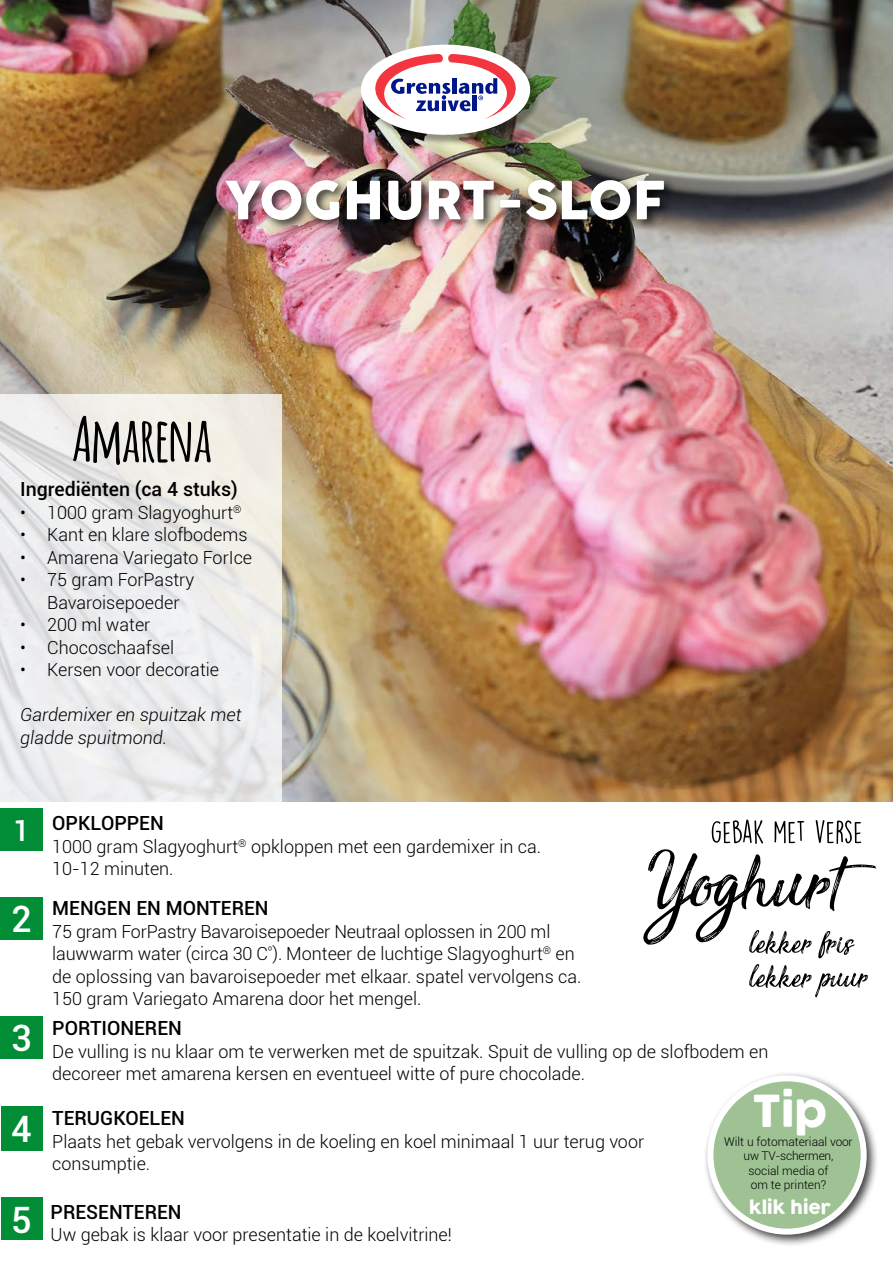
<style>
.page{position:relative;width:893px;height:1263px;background:#fff}
.page>*{position:absolute;margin:0;border:0;box-sizing:border-box;transform-origin:0 0}
.t1{font:700 60.9px "Amatic";color:#000}
.t2{font:52.05px "Cocogoose";color:#fff}
.t3{font:43.05px "Cocogoose";color:#fff}
.t4{font:500 36.45px "Roboto";color:#fff}
.t5{font:500 28.8px "Roboto";color:#fff}
.t6{font:500 19.5px "Roboto";color:#000}
.t7{font:300 18px/22.5px "Roboto";color:#000}
.t8{font:italic 300 18px/22.5px "Roboto";color:#000}
.t9{font:17.55px "Cocogoose";color:#fff}
.t10{font:300 12px/14.4px "Roboto";color:#000;text-align:center}
</style>
<div class="page">
<img style="left:0;top:0;width:893px;height:801px">
<svg style="left:0;top:394px;width:282px;height:407px;fill:#eeedeb"></svg>
<div style="left:222px;top:176px;width:455px;height:57px;background:#000;opacity:.75"></div>
<div style="left:362px;top:46px;width:180px;height:100px;background:#000;opacity:.35"></div>
<div style="left:361px;top:45px;width:169px;height:90px;background:#fff;border-radius:50%"></div>
<svg style="left:374px;top:54px;width:143px;height:65px"></svg>
<hr style="left:473px;top:96px;width:4px;height:15px;background:#001789">
<svg style="left:749px;top:964px;width:119px;height:33px"></svg>
<svg style="left:643px;top:819px;width:233px;height:139px"></svg>
<div style="left:0;top:808px;width:43px;height:42px;background:#008d36"></div>
<div style="left:0;top:1016px;width:43px;height:43px;background:#008d36"></div>
<div style="left:1px;top:1106px;width:41px;height:44px;background:#008d36"></div>
<div style="left:1px;top:1197px;width:41px;height:42px;background:#008d36"></div>
<div style="left:0;top:897px;width:43px;height:43px;background:#008d36"></div>
<div style="left:703px;top:1071px;width:176px;height:176px;background:#000;opacity:.75"></div>
<div style="left:710px;top:1078px;width:154px;height:153px;background:#9ec293;border-radius:50%"></div>
<div style="left:707px;top:1075px;width:160px;height:159px;border:6px solid #fff;border-radius:50%"></div>
<h2 class="t2" style="left:225px;top:164px;width:443px">YOGHURT-SLOF</h2>
<h1 class="t1" style="left:72px;top:396px;width:141px">Amarena</h1>
<p class="t6" style="left:20px;top:475px;width:219px">Ingrediënten (ca 4 stuks)</p>
<p class="t7" style="left:20px;top:500px;width:223px">• 1000 gram Slagyoghurt<sup>®</sup></p>
<p class="t7" style="left:20px;top:523px;width:229px">• Kant en klare slofbodems</p>
<p class="t7" style="left:20px;top:545px;width:233px">• Amarena Variegato ForIce</p>
<p class="t7" style="left:47px;top:568px;width:149px;text-indent:-27px">• 75 gram ForPastry<br>Bavaroisepoeder</p>
<p class="t7" style="left:20px;top:613px;width:132px">• 200 ml water</p>
<p class="t7" style="left:20px;top:635px;width:156px">• Chocoschaafsel</p>
<p class="t7" style="left:20px;top:658px;width:200px">• Kersen voor decoratie</p>
<p class="t8" style="left:20px;top:703px;width:223px">Gardemixer en spuitzak met gladde spuitmond.</p>
<h3 class="t5" style="left:13px;top:811px;width:18px">1</h3>
<h3 class="t4" style="left:11px;top:893px;width:22px">2</h3>
<h3 class="t4" style="left:11px;top:1013px;width:22px">3</h3>
<h3 class="t4" style="left:11px;top:1103px;width:22px">4</h3>
<h3 class="t4" style="left:11px;top:1194px;width:22px">5</h3>
<p class="t6" style="left:52px;top:809px;width:113px">OPKLOPPEN</p>
<p class="t7" style="left:52px;top:834px;width:490px">1000 gram Slagyoghurt<sup>®</sup> opkloppen met een gardemixer in ca.<br>10-12 minuten.</p>
<p class="t6" style="left:52px;top:894px;width:218px">MENGEN EN MONTEREN</p>
<p class="t7" style="left:52px;top:919px;width:531px">75 gram ForPastry Bavaroisepoeder Neutraal oplossen in 200 ml lauwwarm water (circa 30 C<sup>º</sup>). Monteer de luchtige Slagyoghurt<sup>®</sup> en de oplossing van bavaroisepoeder met elkaar. spatel vervolgens ca.<br>150 gram Variegato Amarena door het mengel.</p>
<p class="t6" style="left:52px;top:1014px;width:131px">PORTIONEREN</p>
<p class="t7" style="left:52px;top:1039px;width:718px">De vulling is nu klaar om te verwerken met de spuitzak. Spuit de vulling op de slofbodem en decoreer met amarena kersen en eventueel witte of pure chocolade.</p>
<p class="t6" style="left:52px;top:1104px;width:134px">TERUGKOELEN</p>
<p class="t7" style="left:52px;top:1129px;width:593px">Plaats het gebak vervolgens in de koeling en koel minimaal 1 uur terug voor consumptie.</p>
<p class="t6" style="left:51px;top:1198px;width:133px">PRESENTEREN</p>
<p class="t7" style="left:51px;top:1223px;width:403px">Uw gebak is klaar voor presentatie in de koelvitrine!</p>
<h3 class="t3" style="left:752px;top:1081px;width:77px">Tip</h3>
<p class="t10" style="left:724px;top:1134px;width:130px">Wilt u fotomateriaal voor uw TV-schermen,<br>social media of<br>om te printen?</p>
<p class="t9" style="left:749px;top:1195px;width:83px">klik hier</p>
</div>
